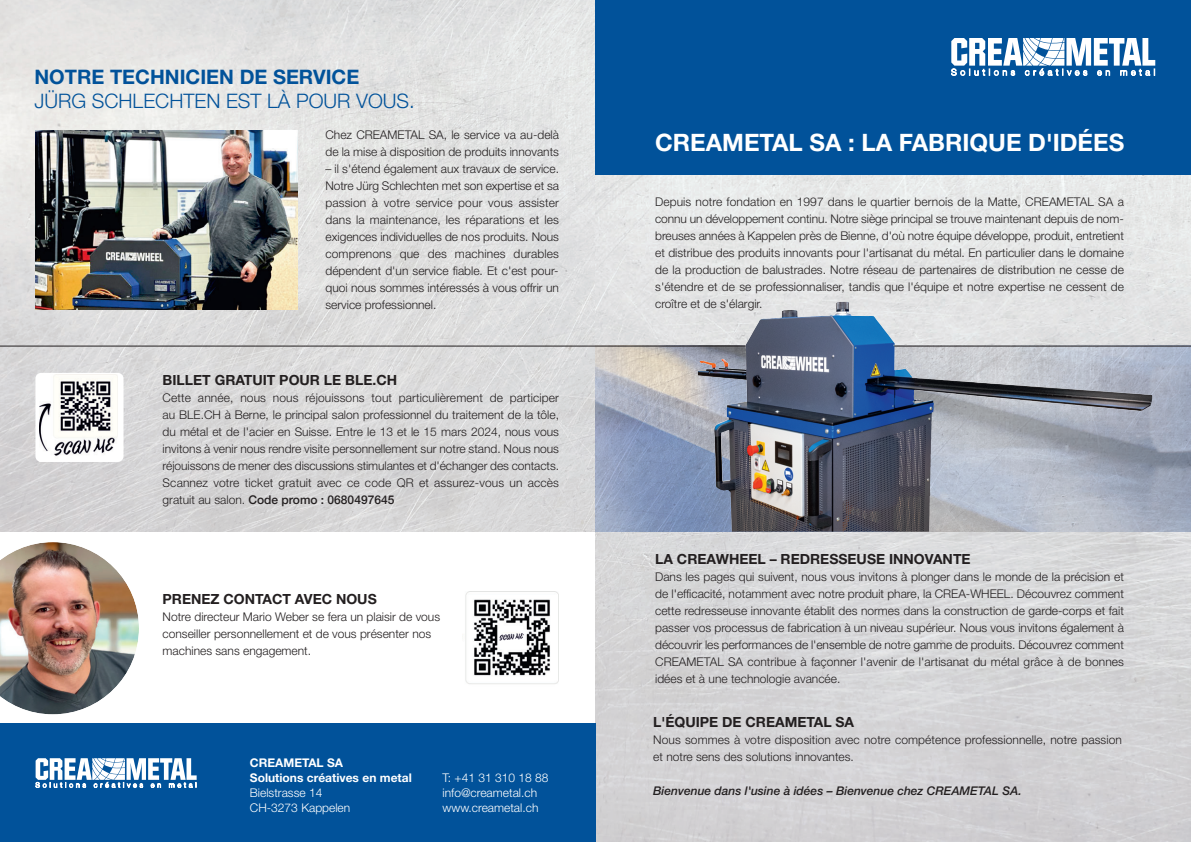
<style>
.page{position:relative;width:1191px;height:842px;background:#fff}
.page>*{position:absolute;margin:0;border:0;box-sizing:border-box;transform-origin:0 0}
.t1{font:700 24px "Helvetica Neue";color:#fff}
.t2{font:300 20px "Helvetica Neue";color:#01529a}
.t3{font:700 20px "Helvetica Neue";color:#01529a}
.t4{font:700 14px "Helvetica Neue";color:#231f20}
.t5{font:300 12px/17px "Helvetica Neue";color:#231f20;text-align:justify}
.t6{font:300 12px "Helvetica Neue";color:#fff}
.t7{font:italic 500 12px "Helvetica Neue";color:#231f20}
.t8{font:700 12px "Helvetica Neue";color:#fff}
.s1{font-weight:500}
</style>
<div class="page">
<img style="left:0;top:0;width:595px;height:532px">
<img style="left:595px;top:175px;width:596px;height:667px">
<img style="left:595px;top:347px;width:596px;height:185px">
<div style="left:0;top:724px;width:595px;height:118px;background:#01529a"></div>
<svg style="left:36px;top:758px;width:161px;height:29px"></svg>
<div style="left:595px;top:0;width:596px;height:175px;background:#01529a"></div>
<svg style="left:951px;top:38px;width:204px;height:37px"></svg>
<img style="left:35px;top:131px;width:263px;height:178px">
<img style="left:462px;top:592px;width:96px;height:92px">
<img style="left:0;top:542px;width:139px;height:173px">
<div style="left:35px;top:373px;width:88px;height:89px;background:#fff;border-radius:6px"></div>
<img style="left:39px;top:374px;width:78px;height:82px">
<div style="left:498px;top:625px;width:25px;height:25px;background:#fff;border-radius:6px"></div>
<div style="left:499px;top:632px;width:25px;height:18px;background:#fff;border-radius:6px"></div>
<img style="left:499px;top:632px;width:25px;height:9px">
<hr style="left:0;top:346px;width:1191px;height:1px;background:#231f20">
<img style="left:697px;top:310px;width:133px;height:66px">
<p class="t3" style="left:34px;top:70px;width:326px">NOTRE TECHNICIEN DE SERVICE</p>
<p class="t2" style="left:34px;top:94px;width:382px">JÜRG SCHLECHTEN EST LÀ POUR VOUS.</p>
<p class="t5" style="left:325px;top:128px;width:235px">Chez CREAMETAL SA, le service va au-delà de la mise à disposition de produits innovants</p>
<p class="t5" style="left:325px;top:162px;width:235px">– il s'étend également aux travaux de service.<br>Notre Jürg Schlechten met son expertise et sa passion à votre service pour vous assister dans la maintenance, les réparations et les exigences individuelles de nos produits. Nous comprenons que des machines durables dépendent d'un service fiable. Et c'est pour&shy;quoi nous sommes intéressés à vous offrir un service professionnel.</p>
<p class="t4" style="left:163px;top:375px;width:236px">BILLET GRATUIT POUR LE BLE.CH</p>
<p class="t5" style="left:163px;top:390px;width:398px">Cette année, nous nous réjouissons tout particulièrement de participer au BLE.CH à Berne, le principal salon professionnel du traitement de la tôle, du métal et de l'acier en Suisse. Entre le 13 et le 15 mars 2024, nous vous invitons à venir nous rendre visite personnellement sur notre stand. Nous nous réjouissons de mener des discussions stimulantes et d'échanger des contacts.<br>Scannez votre ticket gratuit avec ce code QR et assurez-vous un accès gratuit au salon. <span class="s1">Code promo : 0680497645</span></p>
<p class="t4" style="left:163px;top:594px;width:216px">PRENEZ CONTACT AVEC NOUS</p>
<p class="t5" style="left:163px;top:610px;width:279px;text-align:left">Notre directeur Mario Weber se fera un plaisir de vous conseiller personnellement et de vous présenter nos machines sans engagement.</p>
<p class="t8" style="left:250px;top:758px;width:95px">CREAMETAL SA</p>
<p class="t8" style="left:250px;top:773px;width:163px">Solutions créatives en metal</p>
<p class="t6" style="left:250px;top:788px;width:74px">Bielstrasse 14</p>
<p class="t6" style="left:250px;top:803px;width:102px">CH-3273 Kappelen</p>
<p class="t6" style="left:442px;top:773px;width:107px">T: +41 31 310 18 88</p>
<p class="t6" style="left:442px;top:788px;width:96px">info@creametal.ch</p>
<p class="t6" style="left:442px;top:803px;width:97px">www.creametal.ch</p>
<p class="t1" style="left:655px;top:134px;width:470px">CREAMETAL SA : LA FABRIQUE D'IDÉES</p>
<p class="t5" style="left:655px;top:194px;width:470px">Depuis notre fondation en 1997 dans le quartier bernois de la Matte, CREAMETAL SA a connu un développement continu. Notre siège principal se trouve maintenant depuis de nom&shy;breuses années à Kappelen près de Bienne, d'où notre équipe développe, produit, entretient et distribue des produits innovants pour l'artisanat du métal. En particulier dans le domaine de la production de balustrades. Notre réseau de partenaires de distribution ne cesse de s'étendre et de se professionnaliser, tandis que l'équipe et notre expertise ne cessent de croître et de s'élargir.</p>
<p class="t4" style="left:655px;top:554px;width:317px">LA CREAWHEEL – REDRESSEUSE INNOVANTE</p>
<p class="t5" style="left:655px;top:569px;width:470px">Dans les pages qui suivent, nous vous invitons à plonger dans le monde de la précision et de l'efficacité, notamment avec notre produit phare, la CREA-WHEEL. Découvrez comment cette redresseuse innovante établit des normes dans la construction de garde-corps et fait passer vos processus de fabrication à un niveau supérieur. Nous vous invitons également à découvrir les performances de l'ensemble de notre gamme de produits. Découvrez comment CREAMETAL SA contribue à façonner l'avenir de l'artisanat du métal grâce à de bonnes idées et à une technologie avancée.</p>
<p class="t4" style="left:653px;top:717px;width:202px">L'ÉQUIPE DE CREAMETAL SA</p>
<p class="t5" style="left:653px;top:732px;width:470px">Nous sommes à votre disposition avec notre compétence professionnelle, notre passion et notre sens des solutions innovantes.</p>
<p class="t7" style="left:653px;top:786px;width:370px">Bienvenue dans l'usine à idées – Bienvenue chez CREAMETAL SA.</p>
</div>
